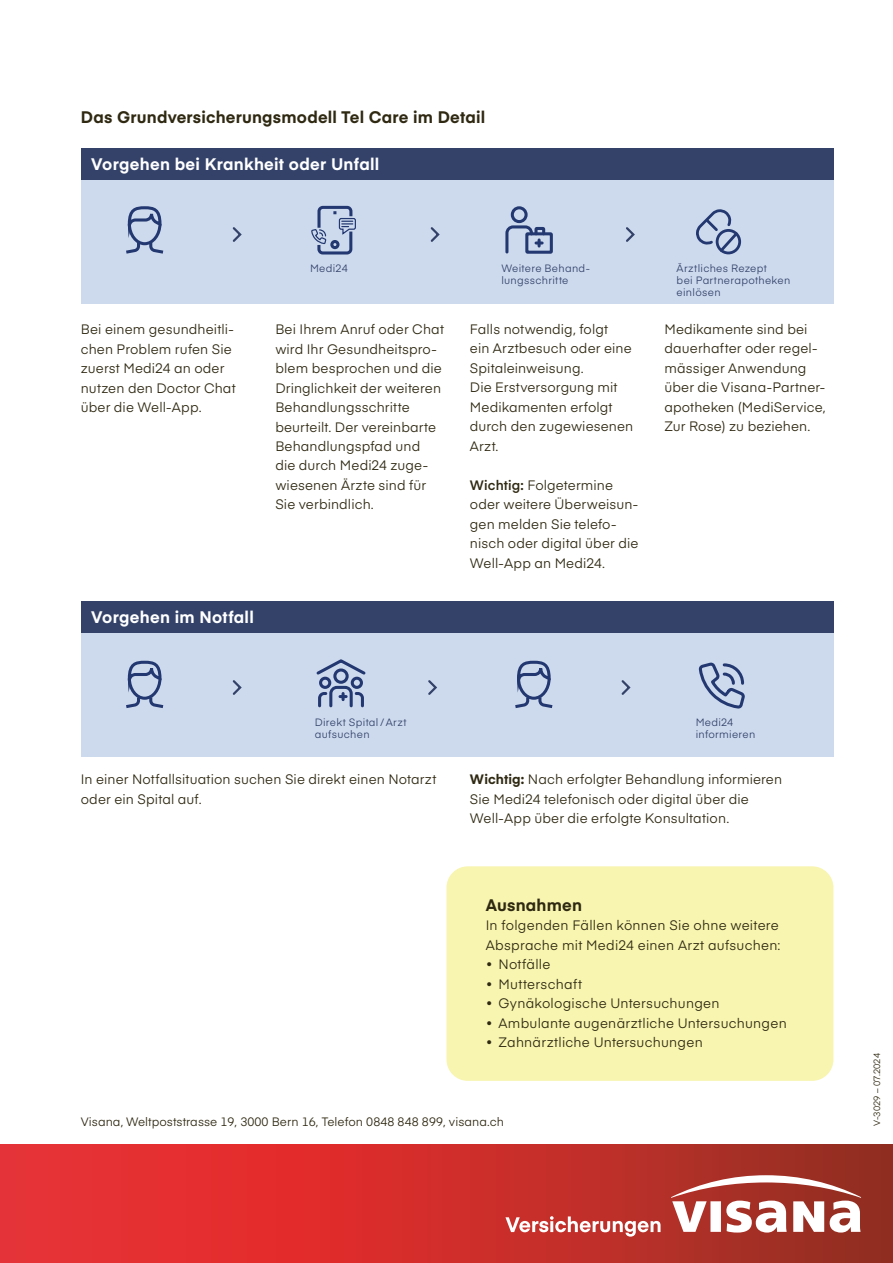
<style>
.page{position:relative;width:893px;height:1263px;background:#fff}
.page>*{position:absolute;margin:0;border:0;box-sizing:border-box;transform-origin:0 0}
.t1{font:700 16.5px "Eina 03";letter-spacing:.01em;color:#2f2912}
.t2{font:700 16.5px "Eina 03";letter-spacing:.015em;color:#fff}
.t3{font:13.5px/19.5px "Eina 03";letter-spacing:.01em;color:#2f2912}
.t4{font:12px "Eina 03";letter-spacing:.005em;color:#2f2912}
.t5{font:10.5px/12px "Eina 03";letter-spacing:.03em;color:#34426a}
.t6{font:9px "Eina 03";color:#2f2912}
.s1{font-weight:600}
.s2{font-weight:700}
</style>
<div class="page">
<div style="left:81px;top:629px;width:752px;height:128px;background:#cddaee"></div>
<div style="left:81px;top:177px;width:752px;height:127px;background:#cddaee"></div>
<div style="left:81px;top:601px;width:752px;height:31px;background:#34426a"></div>
<div style="left:81px;top:148px;width:752px;height:31px;background:#34426a"></div>
<svg style="left:232px;top:680px;width:10px;height:15px"></svg>
<svg style="left:232px;top:227px;width:10px;height:15px"></svg>
<svg style="left:428px;top:680px;width:9px;height:15px"></svg>
<svg style="left:430px;top:227px;width:10px;height:15px"></svg>
<svg style="left:621px;top:680px;width:10px;height:15px"></svg>
<svg style="left:626px;top:227px;width:9px;height:15px"></svg>
<svg style="left:696px;top:209px;width:44px;height:45px"></svg>
<div style="left:716px;top:229px;width:25px;height:25px;border:3px solid #233870;border-radius:50%"></div>
<div style="left:319px;top:677px;width:12px;height:12px;border:3px solid #233870;border-radius:50%"></div>
<div style="left:333px;top:668px;width:16px;height:16px;border:3px solid #233870;border-radius:50%"></div>
<div style="left:351px;top:677px;width:12px;height:12px;border:3px solid #233870;border-radius:50%"></div>
<svg style="left:318px;top:686px;width:46px;height:21px"></svg>
<svg style="left:316px;top:659px;width:50px;height:18px"></svg>
<svg style="left:311px;top:205px;width:45px;height:50px"></svg>
<svg style="left:126px;top:660px;width:38px;height:48px"></svg>
<svg style="left:126px;top:206px;width:38px;height:48px"></svg>
<svg style="left:515px;top:660px;width:38px;height:48px"></svg>
<div style="left:511px;top:206px;width:17px;height:17px;border:3px solid #233870;border-radius:50%"></div>
<div style="left:525px;top:232px;width:28px;height:22px;border:3px solid #233870"></div>
<svg style="left:505px;top:225px;width:42px;height:28px"></svg>
<svg style="left:698px;top:662px;width:47px;height:47px"></svg>
<div style="left:446px;top:866px;width:387px;height:215px;background:#f8f5b0;border-radius:21px"></div>
<svg style="left:0;top:1144px;width:893px;height:119px;background:#ce2e2c"></svg>
<svg style="left:505px;top:1216px;width:155px;height:20px"></svg>
<svg style="left:671px;top:1175px;width:190px;height:57px"></svg>
<p class="t1" style="left:81px;top:105px;width:406px">Das Grundversicherungsmodell Tel Care im Detail</p>
<p class="t2" style="left:91px;top:152px;width:289px">Vorgehen bei Krankheit oder Unfall</p>
<p class="t3" style="left:81px;top:319px;width:156px">Bei einem gesundheitli&shy;chen Problem rufen Sie zuerst Medi24 an oder nutzen den Doctor Chat über die Well-App.</p>
<p class="t2" style="left:91px;top:605px;width:164px">Vorgehen im Notfall</p>
<p class="t5" style="left:310px;top:261px;width:39px">Medi24</p>
<p class="t5" style="left:501px;top:261px;width:90px">Weitere Behand&shy;lungsschritte</p>
<p class="t3" style="left:275px;top:318px;width:170px">Bei Ihrem Anruf oder Chat wird Ihr Gesundheitspro&shy;blem besprochen und die<br>Dringlichkeit der weiteren<br>Behandlungsschritte beurteilt. Der vereinbarte<br>Behandlungspfad und<br>die durch Medi24 zuge&shy;wiesenen Ärzte sind für<br>Sie verbindlich.</p>
<p class="t3" style="left:470px;top:318px;width:165px">Falls notwendig, folgt<br>ein Arztbesuch oder eine<br>Spitaleinweisung.<br>Die Erstversorgung mit<br>Medikamenten erfolgt durch den zugewiesenen<br>Arzt.</p>
<p class="t3" style="left:470px;top:474px;width:170px"><span class="s1">Wichtig:</span> Folgetermine oder weitere Überweisun&shy;gen melden Sie telefo&shy;nisch oder digital über die<br>Well-App an Medi24.</p>
<p class="t5" style="left:677px;top:261px;width:115px">Ärztliches Rezept<br>bei Partnerapotheken einlösen</p>
<p class="t3" style="left:664px;top:318px;width:163px">Medikamente sind bei dauerhafter oder regel&shy;mässiger Anwendung über die Visana-Partner&shy;apotheken (MediService,<br>Zur Rose) zu beziehen.</p>
<p class="t5" style="left:315px;top:715px;width:93px">Direkt Spital /Arzt aufsuchen</p>
<p class="t5" style="left:696px;top:715px;width:61px">Medi24 informieren</p>
<p class="t3" style="left:81px;top:769px;width:357px">In einer Notfallsituation suchen Sie direkt einen Notarzt oder ein Spital auf.</p>
<p class="t3" style="left:470px;top:769px;width:314px"><span class="s2">Wichtig:</span> Nach erfolgter Behandlung informieren<br>Sie Medi24 telefonisch oder digital über die<br>Well-App über die erfolgte Konsultation.</p>
<p class="t1" style="left:486px;top:893px;width:98px">Ausnahmen</p>
<p class="t3" style="left:486px;top:915px;width:296px">In folgenden Fällen können Sie ohne weitere<br>Absprache mit Medi24 einen Arzt aufsuchen:</p>
<p class="t3" style="left:486px;top:954px;width:66px">• Notfälle</p>
<p class="t3" style="left:486px;top:973px;width:98px">• Mutterschaft</p>
<p class="t3" style="left:486px;top:993px;width:235px">• Gynäkologische Untersuchungen</p>
<p class="t3" style="left:486px;top:1012px;width:303px">• Ambulante augenärztliche Untersuchungen</p>
<p class="t3" style="left:486px;top:1032px;width:219px">• Zahnärztliche Untersuchungen</p>
<p class="t4" style="left:81px;top:1112px;width:425px">Visana, Weltpoststrasse 19, 3000 Bern 16, Telefon 0848 848 899, visana.ch</p>
<p class="t6" style="left:870px;top:1126px;width:74px;rotate:-90deg">V-3029 – 07.2024</p>
</div>
